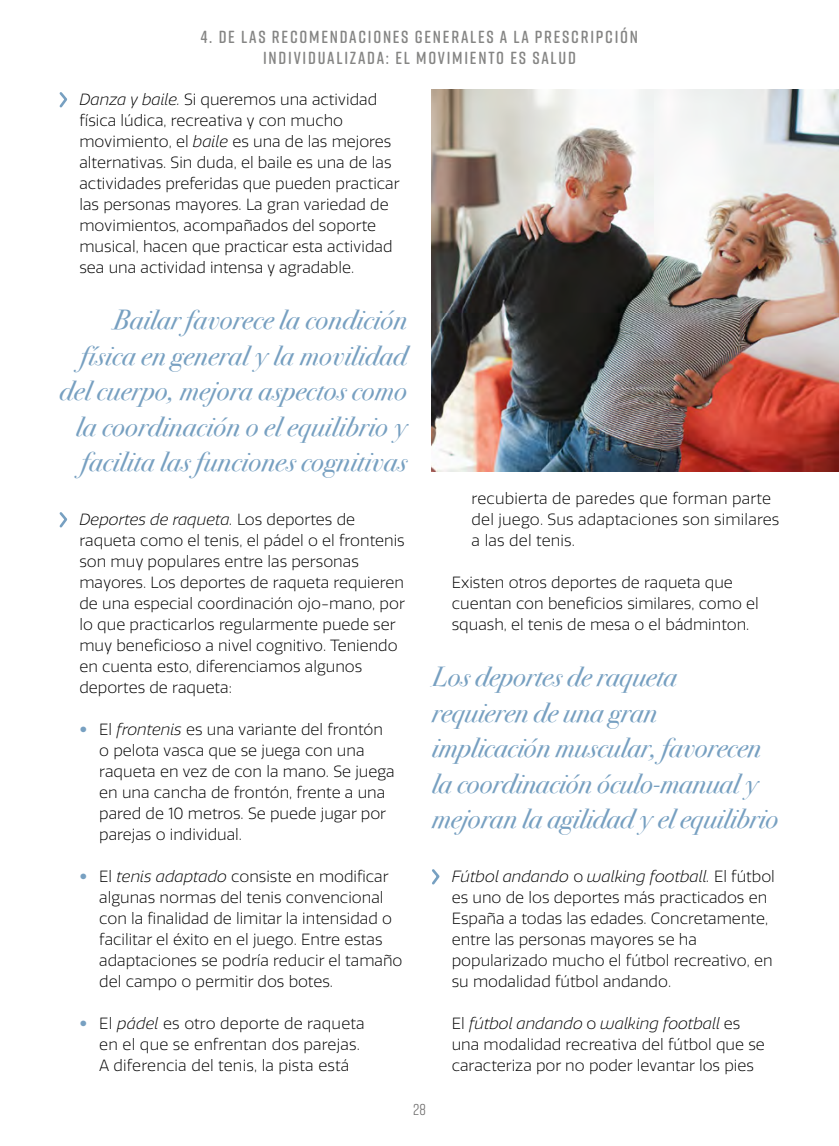
<style>
.page{position:relative;width:839px;height:1146px;background:#fff}
.page>*{position:absolute;margin:0;border:0;box-sizing:border-box;transform-origin:0 0}
.t1{font:italic 27.65px/35.5px "Bodoni Svty Two ITCTT";letter-spacing:.01em;color:#77a0c1;text-align:right}
.t2{font:600 17.5px/21px "Rift Soft";letter-spacing:.1em;color:#858584;text-align:center}
.t3{font:300 15.75px/21px "Quatro";color:#000}
.t4{font:15.75px "Rift Soft";color:#706f6f}
.s1{font-style:italic}
.s2{font-family:"Helvetica Neue LT Std";color:#77a0c1}
</style>
<div class="page">
<svg style="left:59px;top:92px;width:9px;height:16px"></svg>
<svg style="left:59px;top:512px;width:9px;height:16px"></svg>
<svg style="left:432px;top:869px;width:8px;height:16px"></svg>
<img style="left:432px;top:89px;width:406px;height:383px">
<p class="t2" style="left:201px;top:26px;width:438px">4. DE LAS RECOMENDACIONES GENERALES A LA PRESCRIPCIÓN<br>INDIVIDUALIZADA: EL MOVIMIENTO ES SALUD</p>
<p class="t3" style="left:79px;top:89px;width:321px"><span class="s1">Danza y baile.</span> Si queremos una actividad física lúdica, recreativa y con mucho movimiento, el <span class="s1">baile</span> es una de las mejores alternativas. Sin duda, el baile es una de las actividades preferidas que pueden practicar las personas mayores. La gran variedad de movimientos, acompañados del soporte musical, hacen que practicar esta actividad sea una actividad intensa y agradable.</p>
<h1 class="t1" style="left:60px;top:301px;width:349px">Bailar favorece la condición física en general y la movilidad del cuerpo, mejora aspectos como la coordinación o el equilibrio y facilita las funciones cognitivas</h1>
<p class="t3" style="left:79px;top:509px;width:327px"><span class="s1">Deportes de raqueta.</span> Los deportes de raqueta como el tenis, el pádel o el frontenis son muy populares entre las personas mayores. Los deportes de raqueta requieren de una especial coordinación ojo-mano, por lo que practicarlos regularmente puede ser muy beneficioso a nivel cognitivo. Teniendo en cuenta esto, diferenciamos algunos deportes de raqueta:</p>
<p class="t3" style="left:99px;top:719px;width:297px;text-indent:-20px"><span class="s2">•</span> El <span class="s1">frontenis</span> es una variante del frontón o pelota vasca que se juega con una raqueta en vez de con la mano. Se juega en una cancha de frontón, frente a una pared de 10 metros. Se puede jugar por parejas o individual.</p>
<p class="t3" style="left:99px;top:866px;width:305px;text-indent:-20px"><span class="s2">•</span> El <span class="s1">tenis adaptado</span> consiste en modificar algunas normas del tenis convencional con la finalidad de limitar la intensidad o facilitar el éxito en el juego. Entre estas adaptaciones se podría reducir el tamaño del campo o permitir dos botes.</p>
<p class="t3" style="left:99px;top:1013px;width:267px;text-indent:-20px"><span class="s2">•</span> El <span class="s1">pádel</span> es otro deporte de raqueta en el que se enfrentan dos parejas.<br>A diferencia del tenis, la pista está</p>
<p class="t3" style="left:471px;top:488px;width:309px">recubierta de paredes que forman parte del juego. Sus adaptaciones son similares a las del tenis.</p>
<p class="t3" style="left:451px;top:572px;width:308px">Existen otros deportes de raqueta que cuentan con beneficios similares, como el squash, el tenis de mesa o el bádminton.</p>
<h1 class="t1" style="left:432px;top:658px;width:348px;text-align:left">Los deportes de raqueta requieren de una gran implicación muscular, favorecen la coordinación óculo-manual y mejoran la agilidad y el equilibrio</h1>
<p class="t3" style="left:451px;top:866px;width:324px"><span class="s1">Fútbol andando</span> o <span class="s1">walking football.</span> El fútbol es uno de los deportes más practicados en España a todas las edades. Concretamente, entre las personas mayores se ha popularizado mucho el fútbol recreativo, en su modalidad fútbol andando.</p>
<p class="t3" style="left:451px;top:1013px;width:314px">El <span class="s1">fútbol andando</span> o <span class="s1">walking football</span> es una modalidad recreativa del fútbol que se caracteriza por no poder levantar los pies</p>
<p class="t4" style="left:413px;top:1098px;width:14px">28</p>
</div>
